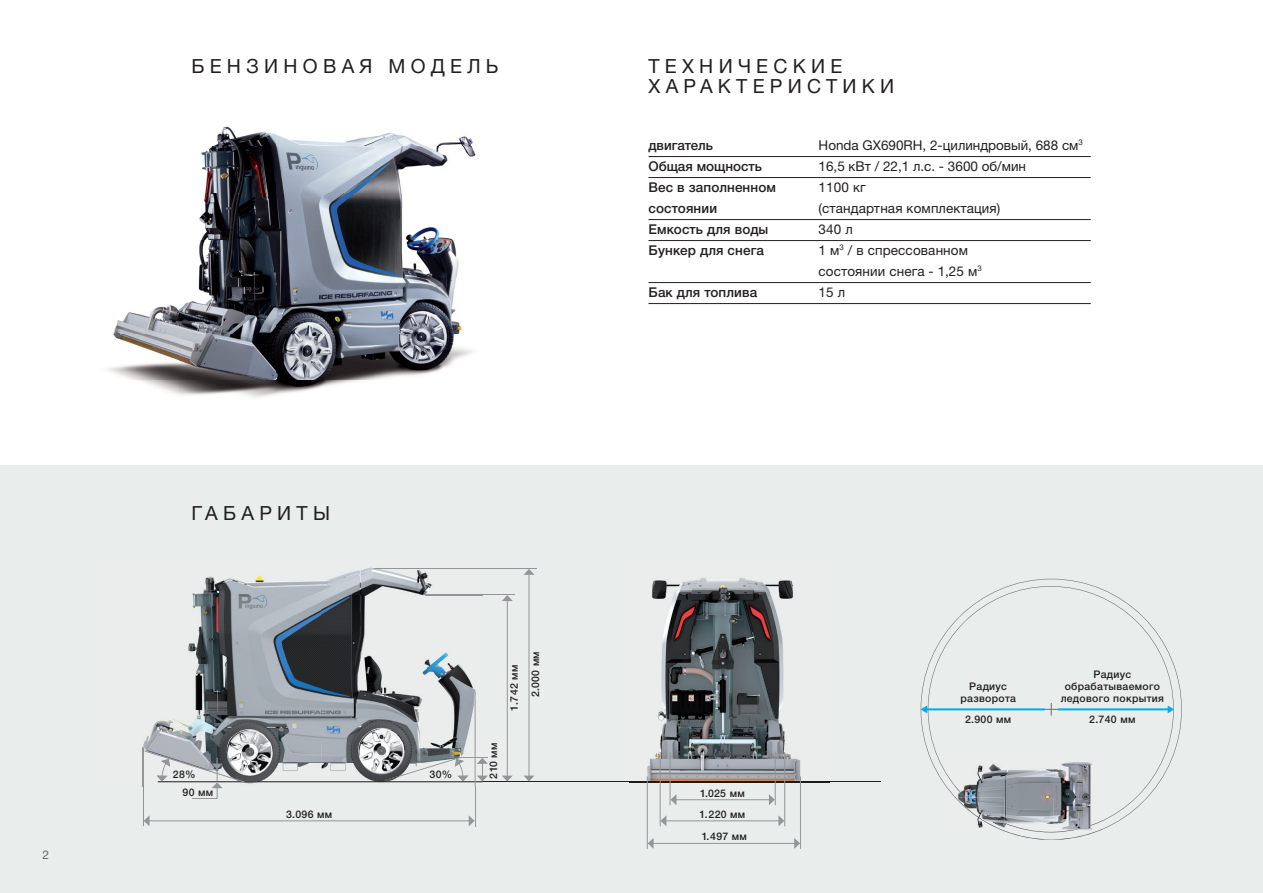
<style>
.page{position:relative;width:1263px;height:893px;background:#fff}
.page>*{position:absolute;margin:0;border:0;box-sizing:border-box;transform-origin:0 0}
.t1{font:19.5px/19.5px "Helvetica Neue LTW1 G";letter-spacing:.27em;color:#231f20}
.t2{font:13.5px/21px "Helvetica Neue LTW1 G";letter-spacing:.01em;color:#231f20}
.t3{font:500 13.5px "Helvetica Neue LTW1 G";letter-spacing:.01em;color:#231f20}
.t4{font:12px "Helvetica Neue LT Std";color:#64686f}
.t5{font:500 10.5px/21.1px "Helvetica Neue LT Std";letter-spacing:.03em;color:#231f20}
.t6{font:500 10.5px/12px "Helvetica Neue LTW1 G";letter-spacing:.03em;color:#231f20;text-align:center}
.s1{font-family:"Helvetica Neue LTW1 G"}
</style>
<div class="page">
<div style="left:0;top:466px;width:1263px;height:427px;background:#e9edeb"></div>
<img style="left:108px;top:126px;width:368px;height:272px">
<hr style="left:158px;top:781px;width:723px;height:1px;background:#231f20">
<hr style="left:143px;top:748px;width:1px;height:78px;background:#939598">
<hr style="left:475px;top:692px;width:1px;height:134px;background:#939598">
<hr style="left:373px;top:568px;width:163px;height:1px;background:#939598">
<hr style="left:425px;top:594px;width:90px;height:1px;background:#939598">
<hr style="left:451px;top:757px;width:37px;height:1px;background:#939598">
<hr style="left:529px;top:574px;width:1px;height:202px;background:#939598">
<svg style="left:524px;top:776px;width:10px;height:5px"></svg>
<svg style="left:523px;top:569px;width:11px;height:6px"></svg>
<hr style="left:507px;top:600px;width:1px;height:176px;background:#939598">
<svg style="left:502px;top:776px;width:10px;height:5px"></svg>
<svg style="left:502px;top:595px;width:11px;height:6px"></svg>
<hr style="left:676px;top:799px;width:94px;height:1px;background:#939598">
<svg style="left:769px;top:794px;width:6px;height:11px"></svg>
<svg style="left:671px;top:795px;width:5px;height:10px"></svg>
<hr style="left:666px;top:820px;width:113px;height:1px;background:#939598">
<svg style="left:778px;top:815px;width:6px;height:11px"></svg>
<svg style="left:661px;top:816px;width:5px;height:10px"></svg>
<hr style="left:653px;top:843px;width:142px;height:1px;background:#939598">
<svg style="left:794px;top:838px;width:6px;height:11px"></svg>
<svg style="left:648px;top:838px;width:5px;height:10px"></svg>
<hr style="left:149px;top:820px;width:321px;height:1px;background:#939598">
<svg style="left:469px;top:816px;width:6px;height:10px"></svg>
<svg style="left:144px;top:815px;width:6px;height:11px"></svg>
<img style="left:630px;top:578px;width:199px;height:206px">
<img style="left:630px;top:781px;width:199px;height:1px">
<img style="left:142px;top:567px;width:341px;height:219px">
<img style="left:245px;top:781px;width:238px;height:1px">
<img style="left:143px;top:748px;width:1px;height:38px">
<img style="left:475px;top:692px;width:1px;height:94px">
<img style="left:373px;top:568px;width:110px;height:1px">
<img style="left:425px;top:594px;width:58px;height:1px">
<img style="left:468px;top:757px;width:15px;height:1px">
<svg style="left:477px;top:758px;width:11px;height:23px"></svg>
<svg style="left:384px;top:757px;width:84px;height:24px"></svg>
<hr style="left:670px;top:752px;width:1px;height:53px;background:#939598">
<hr style="left:660px;top:752px;width:1px;height:74px;background:#939598">
<hr style="left:647px;top:776px;width:1px;height:73px;background:#939598">
<hr style="left:800px;top:776px;width:1px;height:73px;background:#939598">
<hr style="left:784px;top:752px;width:1px;height:74px;background:#939598">
<hr style="left:775px;top:752px;width:1px;height:53px;background:#939598">
<svg style="left:144px;top:750px;width:101px;height:49px"></svg>
<svg style="left:921px;top:579px;width:261px;height:261px"></svg>
<svg style="left:928px;top:586px;width:246px;height:246px"></svg>
<svg style="left:921px;top:703px;width:253px;height:13px"></svg>
<img style="left:955px;top:756px;width:148px;height:83px">
<img style="left:1054px;top:832px;width:49px;height:7px">
<img style="left:1004px;top:823px;width:50px;height:16px">
<img style="left:955px;top:823px;width:49px;height:8px">
<img style="left:1054px;top:820px;width:49px;height:12px">
<img style="left:955px;top:785px;width:49px;height:38px">
<hr style="left:648px;top:156px;width:443px;height:1px;background:#231f20">
<hr style="left:648px;top:177px;width:443px;height:1px;background:#231f20">
<hr style="left:648px;top:219px;width:443px;height:1px;background:#231f20">
<hr style="left:648px;top:240px;width:443px;height:1px;background:#231f20">
<hr style="left:648px;top:282px;width:443px;height:1px;background:#231f20">
<hr style="left:648px;top:303px;width:443px;height:1px;background:#231f20">
<p class="t4" style="left:43px;top:847px;width:8px">2</p>
<h1 class="t1" style="left:191px;top:57px;width:309px">БЕНЗИНОВАЯ МОДЕЛЬ</h1>
<h1 class="t1" style="left:648px;top:57px;width:247px">ТЕХНИЧЕСКИЕ<br>ХАРАКТЕРИСТИКИ</h1>
<h1 class="t1" style="left:191px;top:503px;width:140px">ГАБАРИТЫ</h1>
<p class="t5" style="left:173px;top:763px;width:24px">28%</p>
<p class="t5" style="left:429px;top:763px;width:24px">30%</p>
<p class="t5" style="left:183px;top:781px;width:32px">90 <span class="s1">мм</span></p>
<p class="t5" style="left:286px;top:803px;width:48px">3.096 <span class="s1">мм</span></p>
<p class="t5" style="left:483px;top:779px;width:38px;rotate:-90deg">210 <span class="s1">мм</span></p>
<p class="t5" style="left:503px;top:711px;width:48px;rotate:-90deg">1.742 <span class="s1">мм</span></p>
<p class="t5" style="left:525px;top:697px;width:48px;rotate:-90deg">2.000 <span class="s1">мм</span></p>
<p class="t3" style="left:648px;top:137px;width:66px">двигатель</p>
<p class="t2" style="left:818px;top:135px;width:266px">Honda GX690RH, 2-цилиндровый, 688 см<sup>3</sup></p>
<p class="t3" style="left:648px;top:158px;width:115px">Общая мощность</p>
<p class="t2" style="left:818px;top:156px;width:209px">16,5 кВт / 22,1 л.с. - 3600 об/мин</p>
<p class="t3" style="left:648px;top:179px;width:129px">Вес в заполненном</p>
<p class="t2" style="left:819px;top:177px;width:49px">1100 кг</p>
<p class="t3" style="left:648px;top:200px;width:70px">состоянии</p>
<p class="t2" style="left:818px;top:198px;width:183px">(стандартная комплектация)</p>
<p class="t3" style="left:648px;top:221px;width:121px">Емкость для воды</p>
<p class="t2" style="left:819px;top:219px;width:36px">340 л</p>
<p class="t3" style="left:648px;top:242px;width:117px">Бункер для снега</p>
<p class="t2" style="left:819px;top:240px;width:165px">1 м<sup>3</sup> / в спрессованном состоянии снега - 1,25 м<sup>3</sup></p>
<p class="t3" style="left:648px;top:284px;width:110px">Бак для топлива</p>
<p class="t2" style="left:819px;top:282px;width:28px">15 л</p>
<p class="t6" style="left:960px;top:680px;width:57px">Радиус разворота</p>
<p class="t6" style="left:1061px;top:668px;width:105px">Радиус обрабатываемого ледового покрытия</p>
<p class="t5" style="left:699px;top:782px;width:47px">1.025 <span class="s1">мм<br></span>1.220 <span class="s1">мм</span></p>
<p class="t5" style="left:702px;top:826px;width:47px">1.497 <span class="s1">мм</span></p>
<p class="t5" style="left:965px;top:709px;width:48px">2.900 <span class="s1">мм</span></p>
<p class="t6" style="left:1089px;top:714px;width:48px">2.740 мм</p>
</div>
